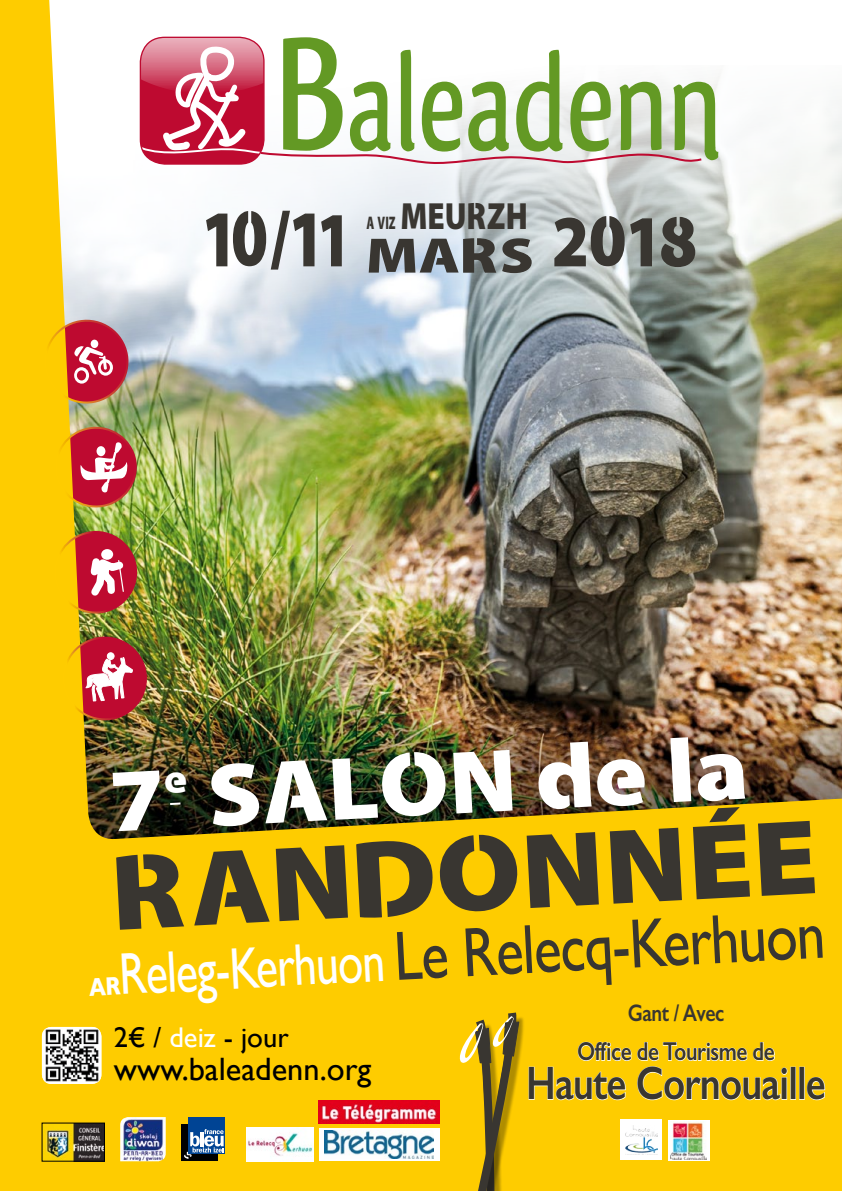
<style>
.page{position:relative;width:842px;height:1191px;background:#fff}
.page>*{position:absolute;margin:0;border:0;box-sizing:border-box;transform-origin:0 0}
.t1{font:900 107.4px "Cleanvertising";color:#393631;scale:1.1 1}
.t2{font:900 90px "Cleanvertising";color:#fff;scale:1.08 1}
.t3{font:900 81.2px "Cleanvertising";color:#393631;scale:.79 1}
.t4{font:900 73.8px "Cleanvertising";color:#393631;scale:.89 1}
.t5{font:70px "Gill Sans";color:#393631;scale:.82 1}
.t6{font:900 50.1px "Cleanvertising";color:#393631;scale:1.22 1}
.t7{font:600 47px "Gill Sans";letter-spacing:-.02em;color:#393631;scale:.82 1}
.t8{font:900 38px "Cleanvertising";color:#393631;scale:.82 1}
.t9{font:32.3px "Gill Sans";color:#000}
.t10{font:28.5px "Gill Sans";color:#000}
.t11{font:600 26px "Gill Sans";letter-spacing:-.02em;color:#393631;scale:.82 1}
.t12{font:600 24px "Gill Sans";letter-spacing:-.02em;color:#393631;scale:.82 1}
.s1{font-size:18.2px}
.s2{font-size:78.5px}
.s3{font-size:58.6px;color:#fff}
.s4{color:#fff}
</style>
<div class="page">
<img style="left:0;top:0;width:842px;height:1191px">
<div style="left:479px;top:1016px;width:46px;height:175px;background:#000;opacity:.31"></div>
<svg style="left:441px;top:1003px;width:79px;height:188px;background:#d0aa0f"></svg>
<div style="left:319px;top:1128px;width:121px;height:32px;background:#fff"></div>
<img style="left:325px;top:1130px;width:109px;height:28px">
<div style="left:181px;top:1124px;width:37px;height:37px;background:#000"></div>
<div style="left:188px;top:1117px;width:37px;height:37px;background:#004494"></div>
<svg style="left:184px;top:1129px;width:40px;height:29px"></svg>
<img style="left:120px;top:1117px;width:46px;height:44px">
<img style="left:42px;top:1027px;width:59px;height:57px">
<img style="left:44px;top:1125px;width:59px;height:34px">
<div style="left:42px;top:1123px;width:63px;height:38px;border:1px solid #000"></div>
<img style="left:319px;top:1101px;width:121px;height:22px">
<img style="left:247px;top:1127px;width:67px;height:34px">
<svg style="left:131px;top:35px;width:587px;height:131px"></svg>
<div style="left:140px;top:37px;width:125px;height:128px;border:1px solid #be0a30;border-radius:25px"></div>
<svg style="left:528px;top:1041px;width:260px;height:60px;background:#fed429"></svg>
<div style="left:790px;top:1066px;width:6px;height:33px;border:1px solid #fff"></div>
<div style="left:799px;top:1066px;width:6px;height:33px;border:1px solid #fff"></div>
<svg style="left:806px;top:1076px;width:20px;height:24px"></svg>
<div style="left:621px;top:1119px;width:41px;height:41px;background:#fff"></div>
<img style="left:625px;top:1125px;width:32px;height:28px">
<div style="left:668px;top:1119px;width:41px;height:41px;background:#fff"></div>
<img style="left:670px;top:1121px;width:37px;height:38px">
<img style="left:42px;top:317px;width:89px;height:89px">
<img style="left:53px;top:424px;width:86px;height:86px">
<img style="left:48px;top:524px;width:97px;height:96px">
<img style="left:55px;top:629px;width:100px;height:99px">
<svg style="left:113px;top:770px;width:74px;height:61px;background:#272613"></svg>
<svg style="left:89px;top:976px;width:32px;height:19px"></svg>
<p class="t8" style="left:366px;top:186px;width:198px"><span class="s1">A VIZ</span> MEURZH</p>
<p class="t6" style="left:366px;top:215px;width:135px">MARS</p>
<p class="t3" style="left:203px;top:173px;width:186px">10/1<span class="s2">1</span></p>
<p class="t4" style="left:552px;top:181px;width:165px">2018</p>
<p class="t2" style="left:204px;top:723px;width:514px;rotate:-3deg">SALON DE LA</p>
<h1 class="t1" style="left:107px;top:806px;width:644px;rotate:-3deg">RANDONNÉE</h1>
<p class="t5" style="left:117px;top:929px;width:864px;rotate:-3deg"><span class="s3">releg-Kerhuon</span> le Relecq-Kerhuon</p>
<p class="t10" style="left:114px;top:1021px;width:176px">2€ / <span class="s4">deiz</span> - jour</p>
<p class="t9" style="left:114px;top:1050px;width:259px">www.baleadenn.org</p>
<p class="t12" style="left:628px;top:998px;width:119px">Gant / Avec</p>
<p class="t11" style="left:577px;top:1035px;width:243px">Office de Tourisme de</p>
<p class="t7" style="left:526px;top:1055px;width:367px">Haute Cornouaille</p>
</div>
